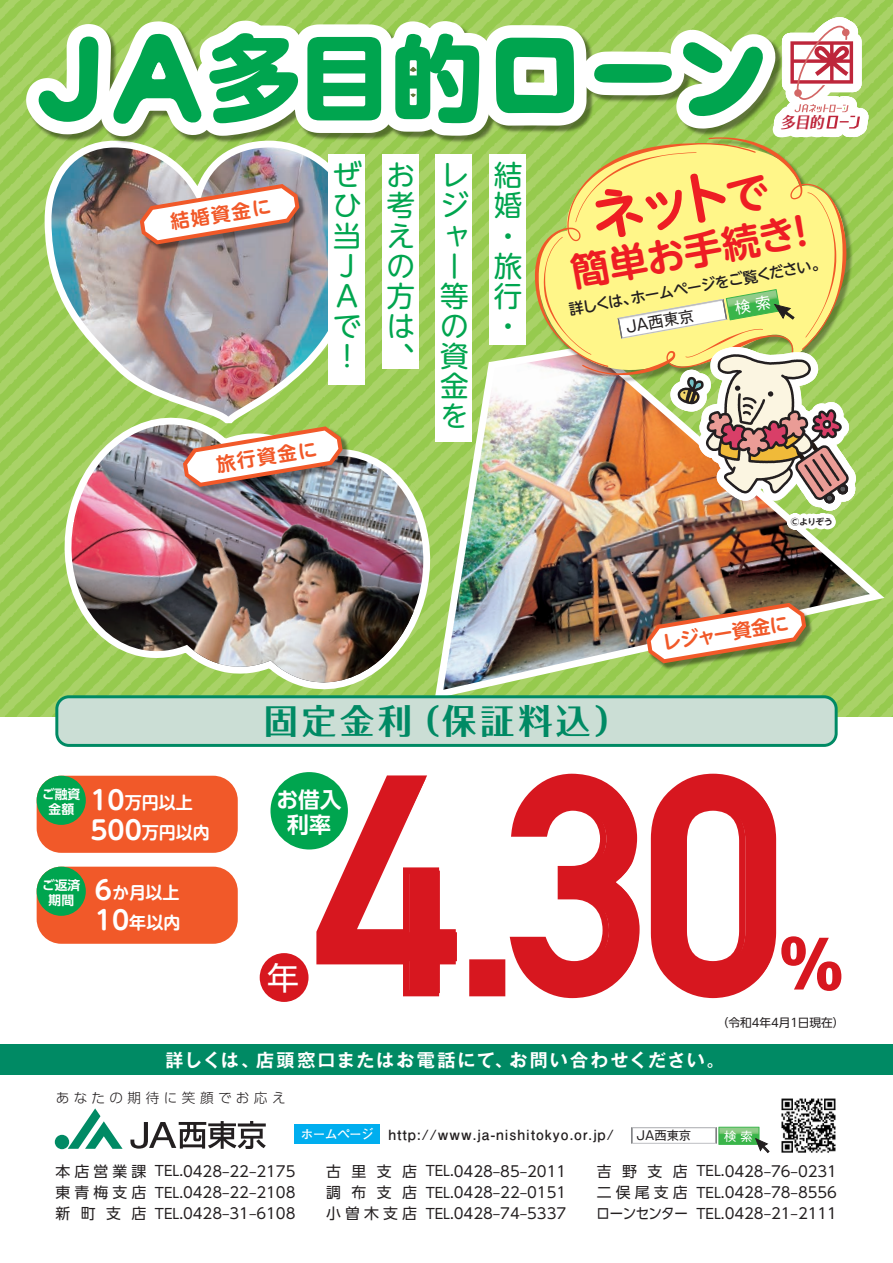
<style>
.page{position:relative;width:893px;height:1263px;background:#fff}
.page>*{position:absolute;margin:0;border:0;box-sizing:border-box;transform-origin:0 0}
.t1{font:700 301.2px "DIN Alternate";color:#d7171f}
.t2{font:800 93.6px "UD Shin M Go Pro";color:#00a54f}
.t3{font:800 64.35px "Gothic MB101 Pro";color:#d7171f}
.t4{font:700 54.9px "UD Shin M Go Pro De";color:#ee1d23}
.t5{font:700 38.4px "UD Shin M Go Pro De";color:#ee1d23}
.t6{font:700 34.2px "Folk Pro";letter-spacing:.11em;color:#008a64}
.t7{font:31.8px "UD Shin Go Pro";color:#fff}
.t8{font:28.65px/30.2px "UD Shin M Go Pro";color:#00a54f}
.t9{font:700 21.75px/24.5px "UD Shin Go Pro De";color:#fff;text-align:center}
.t10{font:700 19.2px "UD Shin M Go Pro De";color:#f15929}
.t11{font:700 18px "Gothic MB101 Pro De";letter-spacing:.105em;color:#fff}
.t12{font:700 16.95px/29.7px "UD Shin M Go Pro De";color:#fff}
.t13{font:15.6px "Gothic MB101 Pro";color:#231f20}
.t14{font:italic 700 15.3px "Folk Pro";color:#be263b;scale:.93 1}
.t15{font:14.85px/21.3px "UD Shin Go Pro";letter-spacing:-.005em;color:#231f20;text-align:justify}
.t16{font:500 14.85px "UD Shin M Go Pro";color:#231f20}
.t17{font:700 14.1px "Futo Go B101 Pro";letter-spacing:.07em;color:#231f20}
.t18{font:300 13.65px "UD Shin Go Pro";letter-spacing:.315em;color:#231f20}
.t19{font:700 12.75px "UD Shin Go Pro De";color:#fff}
.t20{font:12.3px "Gothic MB101 Pro";color:#231f20}
.t21{font:12.3px "Gothic MB101 Pro";color:#fff}
.t22{font:11.7px "UD Shin Go Pro";color:#231f20}
.t23{font:700 8.55px "UD Shin M Go Pro De";color:#231f20}
.s1{font-family:"mini wakuwaku maru";font-weight:400;font-size:116.1px}
.s2{font-family:"mini wakuwaku maru";font-weight:400;font-size:109.5px}
.s3{font-size:42.9px}
.s4{font-size:25.95px}
.s5{font-size:12.75px;color:#fff}
.s6{font-size:14.1px}
</style>
<div class="page">
<div style="left:0;top:0;width:893px;height:716px;background:linear-gradient(to bottom,#9fce5a,#a0ce5b)"></div>
<svg style="left:427px;top:337px;width:466px;height:369px;background:#a1ce5d"></svg>
<img style="left:448px;top:441px;width:422px;height:249px">
<svg style="left:38px;top:175px;width:343px;height:261px;background:#a5d064"></svg>
<img style="left:51px;top:175px;width:315px;height:226px">
<div style="left:435px;top:154px;width:37px;height:287px;background:#fff"></div>
<div style="left:328px;top:154px;width:37px;height:231px;background:#fff"></div>
<div style="left:382px;top:154px;width:37px;height:215px;background:#fff"></div>
<img style="left:781px;top:1098px;width:55px;height:54px">
<div style="left:0;top:1044px;width:893px;height:31px;background:#008a64"></div>
<div style="left:37px;top:776px;width:201px;height:77px;background:#f15929;border-radius:25px"></div>
<div style="left:37px;top:776px;width:49px;height:49px;background:#00a54f;border-radius:50%"></div>
<div style="left:37px;top:867px;width:201px;height:77px;background:#f15929;border-radius:25px"></div>
<div style="left:37px;top:867px;width:49px;height:49px;background:#00a54f;border-radius:50%"></div>
<div style="left:260px;top:953px;width:49px;height:49px;background:#d7171f;border-radius:50%"></div>
<svg style="left:311px;top:772px;width:145px;height:225px"></svg>
<div style="left:469px;top:959px;width:36px;height:37px;border:6px solid #d7171f"></div>
<svg style="left:509px;top:773px;width:130px;height:226px"></svg>
<svg style="left:650px;top:773px;width:126px;height:226px"></svg>
<div style="left:270px;top:772px;width:78px;height:77px;background:#00a54f;border-radius:50%"></div>
<div style="left:57px;top:697px;width:779px;height:48px;background:#cbded5;border-radius:12px"></div>
<div style="left:55px;top:695px;width:783px;height:52px;border:3px solid #008a64;border-radius:12px"></div>
<img style="left:140px;top:202px;width:168px;height:51px">
<svg style="left:140px;top:184px;width:159px;height:60px"></svg>
<svg style="left:46px;top:401px;width:402px;height:305px"></svg>
<img style="left:62px;top:425px;width:370px;height:265px">
<img style="left:647px;top:603px;width:168px;height:69px">
<img style="left:647px;top:603px;width:159px;height:60px">
<img style="left:183px;top:427px;width:168px;height:68px">
<img style="left:183px;top:426px;width:160px;height:61px">
<img style="left:24px;top:157px;width:267px;height:18px">
<svg style="left:291px;top:0;width:178px;height:202px"></svg>
<svg style="left:19px;top:0;width:421px;height:157px"></svg>
<svg style="left:631px;top:1127px;width:139px;height:26px"></svg>
<div style="left:294px;top:1124px;width:86px;height:19px;background:#00aeef"></div>
<svg style="left:68px;top:1108px;width:55px;height:41px"></svg>
<div style="left:55px;top:1135px;width:14px;height:14px;background:#008a64;border-radius:50%"></div>
<svg style="left:130px;top:1121px;width:136px;height:28px"></svg>
<img style="left:469px;top:0;width:414px;height:566px">
<h2 class="t2" style="left:36px;top:2px;width:742px"><span class="s1">JA</span>多目的<span class="s2">ローン</span></h2>
<p class="t14" style="left:781px;top:109px;width:51px">多目的</p>
<p class="t10" style="left:168px;top:207px;width:103px;rotate:-9deg">結婚資金に</p>
<h3 class="t8" style="left:333px;top:159px;width:30px;text-align:justify">ぜひ当</h3>
<h3 class="t8" style="left:333px;top:159px;width:136px;text-align:center">お<br>考<br>え<br>の<br>方<br>は<br>！　、　資</h3>
<h3 class="t8" style="left:440px;top:159px;width:30px">レジャー等の</h3>
<h3 class="t8" style="left:440px;top:370px;width:29px">金を</h3>
<h3 class="t8" style="left:333px;top:249px;width:29px">J<br>Aで</h3>
<p class="t10" style="left:214px;top:449px;width:103px;rotate:-9deg">旅行資金に</p>
<h3 class="t8" style="left:494px;top:159px;width:29px">結婚・旅行・</h3>
<h3 class="t4" style="left:583px;top:173px;width:181px;rotate:-10deg">ネット<span class="s3">で</span></h3>
<h3 class="t5" style="left:566px;top:241px;width:240px;rotate:-10deg">簡単お手続き!</h3>
<p class="t13" style="left:624px;top:314px;width:70px;rotate:-10deg">JA西東京</p>
<p class="t16" style="left:567px;top:297px;width:262px;rotate:-10deg">詳しくは、ホームページをご覧ください。</p>
<p class="t23" style="left:791px;top:514px;width:43px">Ⓒよりぞう</p>
<p class="t10" style="left:660px;top:627px;width:129px;rotate:-9deg">レジャー資金に</p>
<p class="t19" style="left:42px;top:783px;width:40px">ご融資</p>
<p class="t12" style="left:90px;top:787px;width:121px;text-indent:-42px"><sub>金額</sub> <span class="s4">10</span>万円以上<br><span class="s4">500</span>万円以内</p>
<p class="t19" style="left:42px;top:874px;width:40px">ご返済</p>
<p class="t12" style="left:49px;top:877px;width:133px;text-align:right"><sub>期間</sub> <span class="s4">6</span>か月以上<br><span class="s4">10</span>年以内</p>
<h3 class="t6" style="left:264px;top:691px;width:367px">固定金利（保証料込）</h3>
<h1 class="t1" style="left:316px;top:658px;width:473px">4.30</h1>
<h3 class="t9" style="left:276px;top:787px;width:67px">お借入利率</h3>
<h3 class="t3" style="left:779px;top:911px;width:66px">％</h3>
<h3 class="t7" style="left:267px;top:952px;width:33px">年</h3>
<p class="t22" style="left:717px;top:1013px;width:129px">（令和4年4月1日現在）</p>
<p class="t11" style="left:165px;top:1045px;width:560px">詳しくは、店頭窓口またはお電話にて、お問い合わせください。</p>
<p class="t18" style="left:56px;top:1087px;width:231px">あなたの期待に笑顔でお応え</p>
<p class="t17" style="left:301px;top:1123px;width:315px"><span class="s5">ホームページ</span> http://www.ja-nishitokyo.or.jp/</p>
<p class="t20" style="left:637px;top:1125px;width:56px">JA西東京</p>
<p class="t21" style="left:724px;top:1126px;width:30px">検 索</p>
<p class="t15" style="left:55px;top:1160px;width:92px">本店営業課東青梅支店新町支店</p>
<p class="t15" style="left:155px;top:1160px;width:142px"><span class="s6">TEL.</span>0428‒22‒2175<br><span class="s6">TEL.</span>0428‒22‒2108<br><span class="s6">TEL.</span>0428‒31‒6108</p>
<p class="t15" style="left:326px;top:1160px;width:92px">古里支店調布支店小曽木支店</p>
<p class="t15" style="left:426px;top:1160px;width:142px"><span class="s6">TEL.</span>0428‒85‒2011<br><span class="s6">TEL.</span>0428‒22‒0151<br><span class="s6">TEL.</span>0428‒74‒5337</p>
<p class="t15" style="left:597px;top:1160px;width:93px">吉野支店二俣尾支店ローンセンター</p>
<p class="t15" style="left:696px;top:1160px;width:142px"><span class="s6">TEL.</span>0428‒76‒0231<br><span class="s6">TEL.</span>0428‒78‒8556<br><span class="s6">TEL.</span>0428‒21‒2111</p>
</div>
